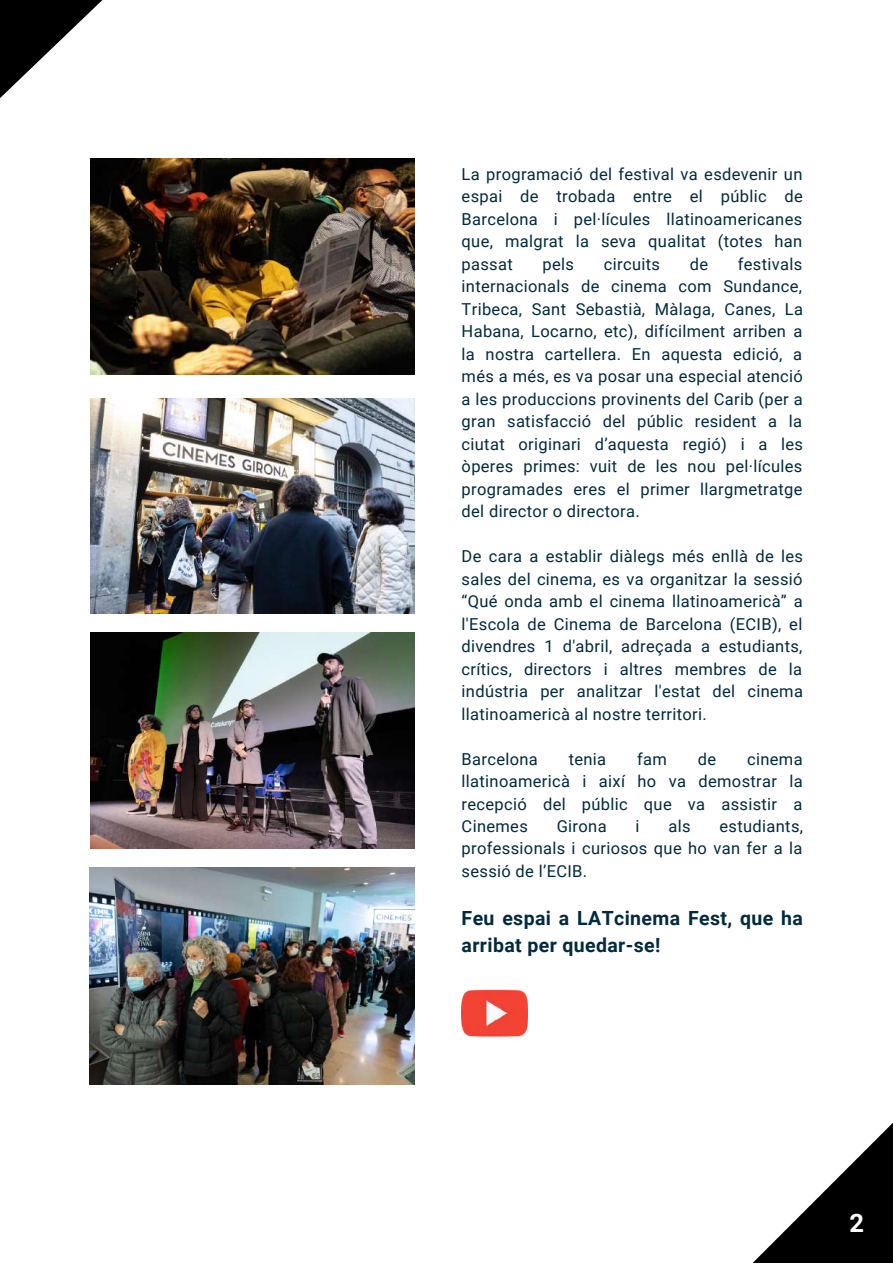
<style>
.page{position:relative;width:893px;height:1264px;background:#fff}
.page>*{position:absolute;margin:0;border:0;box-sizing:border-box;transform-origin:0 0}
.t1{font:700 25.5px "Roboto";color:#fff}
.t2{font:700 19.5px/27px "Roboto";letter-spacing:.02em;color:#022a3d}
.t3{font:16.5px/22.5px "Roboto";letter-spacing:.02em;color:#022a3d;text-align:justify}
</style>
<div class="page">
<svg style="left:753px;top:1123px;width:139px;height:139px"></svg>
<svg style="left:0;top:0;width:103px;height:98px"></svg>
<img style="left:91px;top:398px;width:323px;height:216px">
<img style="left:91px;top:159px;width:323px;height:216px">
<img style="left:89px;top:867px;width:325px;height:217px">
<img style="left:91px;top:633px;width:323px;height:215px">
<img style="left:461px;top:989px;width:67px;height:48px">
<p class="t3" style="left:461px;top:163px;width:343px">La programació del festival va esdevenir un espai de trobada entre el públic de Barcelona i pel·lícules llatinoamericanes que, malgrat la seva qualitat (totes han passat</p>
<p class="t3" style="left:461px;top:253px;width:343px;text-indent:276px">festivals internacionals de cinema com Sundance, Tribeca, Sant Sebastià, Màlaga, Canes, La Habana, Locarno, etc), difícilment arriben a la nostra cartellera. En aquesta edició, a més a més, es va posar una especial atenció a les produccions provinents del Carib (per a gran satisfacció del públic resident a la ciutat originari d’aquesta regió) i a les òperes primes: vuit de les nou pel·lícules programades eres el primer llargmetratge del director o directora.</p>
<p class="t3" style="left:461px;top:545px;width:343px">De cara a establir diàlegs més enllà de les sales del cinema, es va organitzar la sessió “Qué onda amb el cinema llatinoamericà” a l'Escola de Cinema de Barcelona (ECIB), el divendres 1 d'abril, adreçada a estudiants, crítics, directors i altres membres de la indústria per analitzar l'estat del cinema llatinoamericà al nostre territori.</p>
<p class="t3" style="left:461px;top:747px;width:78px">Barcelona</p>
<p class="t3" style="left:568px;top:747px;width:39px">tenia</p>
<p class="t3" style="left:637px;top:747px;width:31px">fam</p>
<p class="t3" style="left:697px;top:747px;width:20px">de</p>
<p class="t3" style="left:542px;top:253px;width:33px">pels</p>
<p class="t3" style="left:603px;top:253px;width:58px">circuits</p>
<p class="t3" style="left:689px;top:253px;width:20px">de</p>
<p class="t3" style="left:461px;top:747px;width:342px;text-indent:285px">cinema llatinoamericà i així ho va demostrar la recepció del públic que va assistir a Cinemes</p>
<p class="t3" style="left:461px;top:815px;width:343px;text-indent:258px">estudiants, professionals i curiosos que ho van fer a la sessió de l’ECIB.</p>
<p class="t2" style="left:461px;top:905px;width:343px">Feu espai a LATcinema Fest, que ha arribat per quedar-se!</p>
<p class="t3" style="left:556px;top:815px;width:51px">Girona</p>
<p class="t3" style="left:635px;top:815px;width:5px">i</p>
<p class="t3" style="left:668px;top:815px;width:24px">als</p>
<h1 class="t1" style="left:849px;top:1207px;width:16px">2</h1>
</div>
